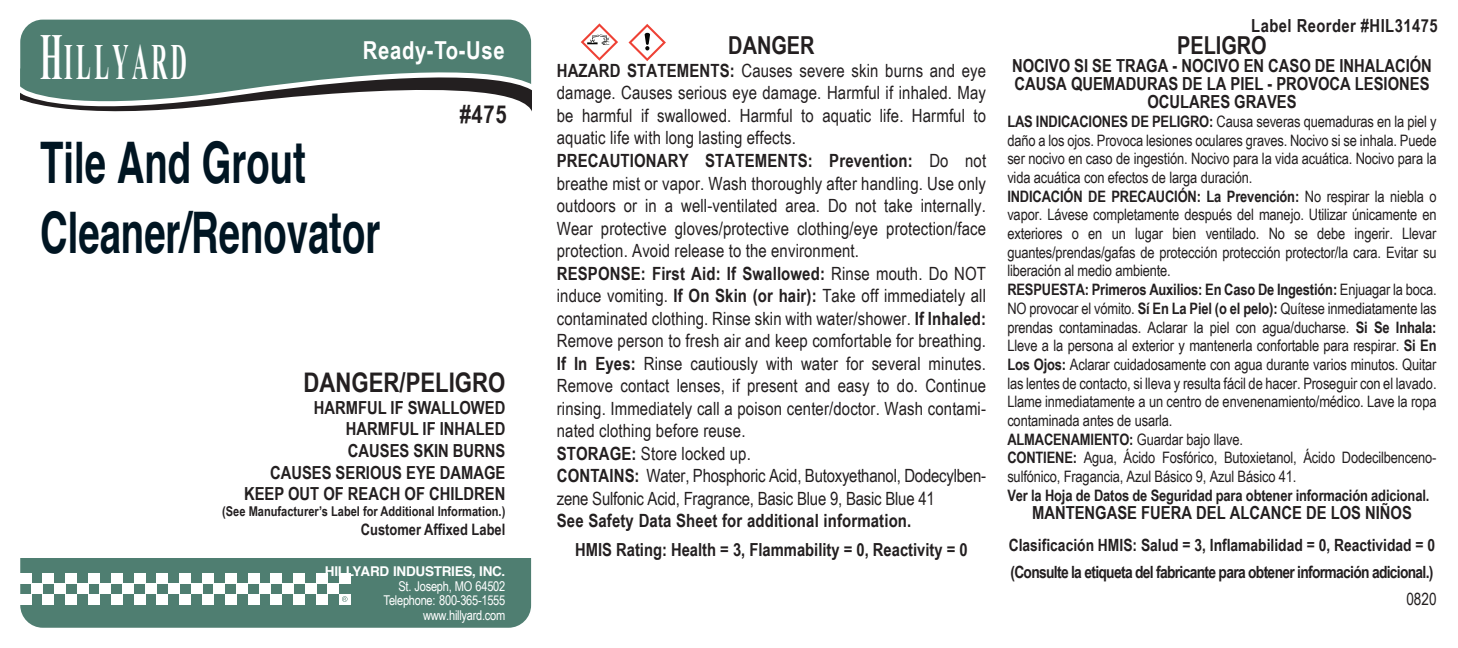
<style>
.page{position:relative;width:1458px;height:648px;background:#fff}
.page>*{position:absolute;margin:0;border:0;box-sizing:border-box;transform-origin:0 0}
.t1{font:700 57.38px/69.8px "Helvetica";color:#001522;scale:.67 1}
.t2{font:700 50.62px "Times New Roman";letter-spacing:.15em;color:#fff;scale:.44 1}
.t3{font:700 27px "Arial Narrow";color:#231f20}
.t4{font:700 24.75px "Arial Narrow";color:#231f20}
.t5{font:700 24.75px "Arial Narrow";letter-spacing:.025em;color:#fff}
.t6{font:18.22px/22.5px "Arial Narrow";letter-spacing:.005em;color:#231f20}
.t7{font:700 18.22px "Arial Narrow";letter-spacing:.005em;color:#231f20}
.t8{font:700 18px/21.6px "Arial Narrow";color:#231f20;text-align:center}
.t9{font:700 18px "Arial Narrow";letter-spacing:.025em;color:#231f20}
.t10{font:700 16.88px/27px "Arial Narrow";letter-spacing:-.04em;color:#231f20}
.t11{font:16.88px "Arial Narrow";color:#231f20}
.t12{font:15.75px/18.7px "Arial Narrow";letter-spacing:-.01em;color:#231f20}
.t13{font:700 15.75px "Arial Narrow";letter-spacing:-.01em;color:#231f20}
.t14{font:13.5px/14.6px "Arial Narrow";letter-spacing:-.02em;color:#fff;text-align:right}
.t15{font:700 13.5px "Arial Narrow";color:#231f20}
.t16{font:700 13.5px "Helvetica";letter-spacing:-.02em;color:#fff}
.s1{font-size:65.25px}
.s2{font-weight:700}
</style>
<div class="page">
<div style="left:20px;top:20px;width:511px;height:68px;background:#4f7e71"></div>
<div style="left:20px;top:558px;width:511px;height:70px;background:#4f7e71"></div>
<div style="left:20px;top:573px;width:11px;height:10px;background:#fff"></div>
<div style="left:43px;top:573px;width:11px;height:10px;background:#fff"></div>
<div style="left:66px;top:573px;width:11px;height:10px;background:#fff"></div>
<div style="left:88px;top:573px;width:12px;height:10px;background:#fff"></div>
<div style="left:111px;top:573px;width:12px;height:10px;background:#fff"></div>
<div style="left:134px;top:573px;width:11px;height:10px;background:#fff"></div>
<div style="left:157px;top:573px;width:11px;height:10px;background:#fff"></div>
<div style="left:180px;top:573px;width:11px;height:10px;background:#fff"></div>
<div style="left:202px;top:573px;width:12px;height:10px;background:#fff"></div>
<div style="left:225px;top:573px;width:12px;height:10px;background:#fff"></div>
<div style="left:248px;top:573px;width:11px;height:10px;background:#fff"></div>
<div style="left:271px;top:573px;width:11px;height:10px;background:#fff"></div>
<div style="left:293px;top:573px;width:12px;height:10px;background:#fff"></div>
<div style="left:316px;top:573px;width:12px;height:10px;background:#fff"></div>
<div style="left:339px;top:573px;width:11px;height:10px;background:#fff"></div>
<div style="left:31px;top:583px;width:12px;height:11px;background:#fff"></div>
<div style="left:54px;top:583px;width:12px;height:11px;background:#fff"></div>
<div style="left:77px;top:583px;width:11px;height:11px;background:#fff"></div>
<div style="left:100px;top:583px;width:11px;height:11px;background:#fff"></div>
<div style="left:123px;top:583px;width:11px;height:11px;background:#fff"></div>
<div style="left:145px;top:583px;width:12px;height:11px;background:#fff"></div>
<div style="left:168px;top:583px;width:12px;height:11px;background:#fff"></div>
<div style="left:191px;top:583px;width:11px;height:11px;background:#fff"></div>
<div style="left:214px;top:583px;width:11px;height:11px;background:#fff"></div>
<div style="left:237px;top:583px;width:11px;height:11px;background:#fff"></div>
<div style="left:259px;top:583px;width:12px;height:11px;background:#fff"></div>
<div style="left:282px;top:583px;width:11px;height:11px;background:#fff"></div>
<div style="left:305px;top:583px;width:11px;height:11px;background:#fff"></div>
<div style="left:328px;top:583px;width:11px;height:11px;background:#fff"></div>
<div style="left:20px;top:594px;width:11px;height:10px;background:#fff"></div>
<div style="left:43px;top:594px;width:11px;height:10px;background:#fff"></div>
<div style="left:66px;top:594px;width:11px;height:10px;background:#fff"></div>
<div style="left:88px;top:594px;width:12px;height:10px;background:#fff"></div>
<div style="left:111px;top:594px;width:12px;height:10px;background:#fff"></div>
<div style="left:134px;top:594px;width:11px;height:10px;background:#fff"></div>
<div style="left:157px;top:594px;width:11px;height:10px;background:#fff"></div>
<div style="left:180px;top:594px;width:11px;height:10px;background:#fff"></div>
<div style="left:202px;top:594px;width:12px;height:10px;background:#fff"></div>
<div style="left:225px;top:594px;width:12px;height:10px;background:#fff"></div>
<div style="left:248px;top:594px;width:11px;height:10px;background:#fff"></div>
<div style="left:271px;top:594px;width:11px;height:10px;background:#fff"></div>
<div style="left:293px;top:594px;width:12px;height:10px;background:#fff"></div>
<div style="left:316px;top:594px;width:12px;height:10px;background:#fff"></div>
<div style="left:339px;top:594px;width:11px;height:10px;background:#fff"></div>
<svg style="left:342px;top:596px;width:6px;height:6px"></svg>
<svg style="left:20px;top:57px;width:511px;height:55px"></svg>
<svg style="left:581px;top:23px;width:37px;height:38px"></svg>
<svg style="left:629px;top:24px;width:37px;height:37px"></svg>
<h2 class="t2" style="left:40px;top:25px;width:335px"><span class="s1">H</span>ILLYARD</h2>
<h3 class="t5" style="left:363px;top:31px;width:143px">Ready-To-Use</h3>
<h1 class="t1" style="left:40px;top:127px;width:509px">Tile And Grout<br>Cleaner/Renovator</h1>
<h3 class="t4" style="left:460px;top:96px;width:49px">#475</h3>
<h3 class="t3" style="left:304px;top:362px;width:203px">DANGER/PELIGRO</h3>
<p class="t8" style="left:244px;top:396px;width:263px;text-align:right">HARMFUL IF SWALLOWED<br>HARMFUL IF INHALED<br>CAUSES SKIN BURNS<br>CAUSES SERIOUS EYE DAMAGE<br>KEEP OUT OF REACH OF CHILDREN</p>
<p class="t15" style="left:222px;top:501px;width:285px">(See Manufacturer’s Label for Additional Information.)</p>
<p class="t13" style="left:361px;top:518px;width:146px">Customer Affixed Label</p>
<p class="t16" style="left:325px;top:563px;width:182px">HILLYARD INDUSTRIES, INC.</p>
<p class="t14" style="left:384px;top:578px;width:123px">St. Joseph, MO 64502<br>Telephone: 800-365-1555 www.hillyard.com</p>
<h3 class="t4" style="left:728px;top:27px;width:88px">DANGER</h3>
<p class="t6" style="left:557px;top:59px;width:431px"><span class="s2">HAZARD STATEMENTS:</span> Causes severe skin burns and eye damage. Causes serious eye damage. Harmful if inhaled. May be harmful if swallowed. Harmful to aquatic life. Harmful to aquatic life with long lasting effects.<br><span class="s2">PRECAUTIONARY STATEMENTS: Prevention:</span> Do not breathe mist or vapor. Wash thoroughly after handling. Use only outdoors or in a well-ventilated area. Do not take internally.<br>Wear protective gloves/protective clothing/eye protection/face protection. Avoid release to the environment.<br><span class="s2">RESPONSE: First Aid: If Swallowed:</span> Rinse mouth. Do NOT induce vomiting. <span class="s2">If On Skin (or hair):</span> Take off immediately all contaminated clothing. Rinse skin with water/shower. <span class="s2">If Inhaled:<br></span>Remove person to fresh air and keep comfortable for breathing.<br><span class="s2">If In Eyes:</span> Rinse cautiously with water for several minutes.<br>Remove contact lenses, if present and easy to do. Continue rinsing. Immediately call a poison center/doctor. Wash contami&shy;nated clothing before reuse.<br><span class="s2">STORAGE:</span> Store locked up.<br><span class="s2">CONTAINS:</span> Water, Phosphoric Acid, Butoxyethanol, Dodecylben&shy;zene Sulfonic Acid, Fragrance, Basic Blue 9, Basic Blue 41</p>
<p class="t7" style="left:557px;top:507px;width:356px">See Safety Data Sheet for additional information.</p>
<p class="t8" style="left:575px;top:538px;width:394px">HMIS Rating: Health = 3, Flammability = 0, Reactivity = 0</p>
<p class="t9" style="left:1251px;top:12px;width:188px">Label Reorder #HIL31475</p>
<h3 class="t4" style="left:1177px;top:27px;width:91px">PELIGRO</h3>
<p class="t8" style="left:1012px;top:56px;width:421px;line-height:18px">NOCIVO SI SE TRAGA - NOCIVO EN CASO DE INHALACIÓN<br>CAUSA QUEMADURAS DE LA PIEL - PROVOCA LESIONES<br>OCULARES GRAVES</p>
<p class="t12" style="left:1007px;top:112px;width:431px"><span class="s2">LAS INDICACIONES DE PELIGRO:</span> Causa severas quemaduras en la piel y daño a los ojos. Provoca lesiones oculares graves. Nocivo si se inhala. Puede ser nocivo en caso de ingestión. Nocivo para la vida acuática. Nocivo para la vida acuática con efectos de larga duración.<br><span class="s2">INDICACIÓN DE PRECAUCIÓN: La Prevención:</span> No respirar la niebla o vapor. Lávese completamente después del manejo. Utilizar únicamente en exteriores o en un lugar bien ventilado. No se debe ingerir. Llevar guantes/prendas/gafas de protección protección protector/la cara. Evitar su liberación al medio ambiente.<br><span class="s2">RESPUESTA: Primeros Auxilios: En Caso De Ingestión:</span> Enjuagar la boca.<br>NO provocar el vómito. <span class="s2">Sí En La Piel (o el pelo):</span> Quítese inmediatamente las prendas contaminadas. Aclarar la piel con agua/ducharse. <span class="s2">Si Se Inhala:<br></span>Lleve a la persona al exterior y mantenerla confortable para respirar. <span class="s2">Si En Los Ojos:</span> Aclarar cuidadosamente con agua durante varios minutos. Quitar las lentes de contacto, si lleva y resulta fácil de hacer. Proseguir con el lavado.<br>Llame inmediatamente a un centro de envenenamiento/médico. Lave la ropa contaminada antes de usarla.<br><span class="s2">ALMACENAMIENTO:</span> Guardar bajo llave.<br><span class="s2">CONTIENE:</span> Agua, Ácido Fosfórico, Butoxietanol, Ácido Dodecilbenceno&shy;sulfónico, Fragancia, Azul Básico 9, Azul Básico 41.</p>
<p class="t13" style="left:1007px;top:483px;width:424px">Ver la Hoja de Datos de Seguridad para obtener información adicional.</p>
<p class="t8" style="left:1032px;top:501px;width:381px">MANTENGASE FUERA DEL ALCANCE DE LOS NIÑOS</p>
<p class="t10" style="left:1009px;top:531px;width:428px">Clasificación HMIS: Salud = 3, Inflamabilidad = 0, Reactividad = 0 (Consulte la etiqueta del fabricante para obtener información adicional.)</p>
<p class="t11" style="left:1406px;top:587px;width:32px">0820</p>
</div>
